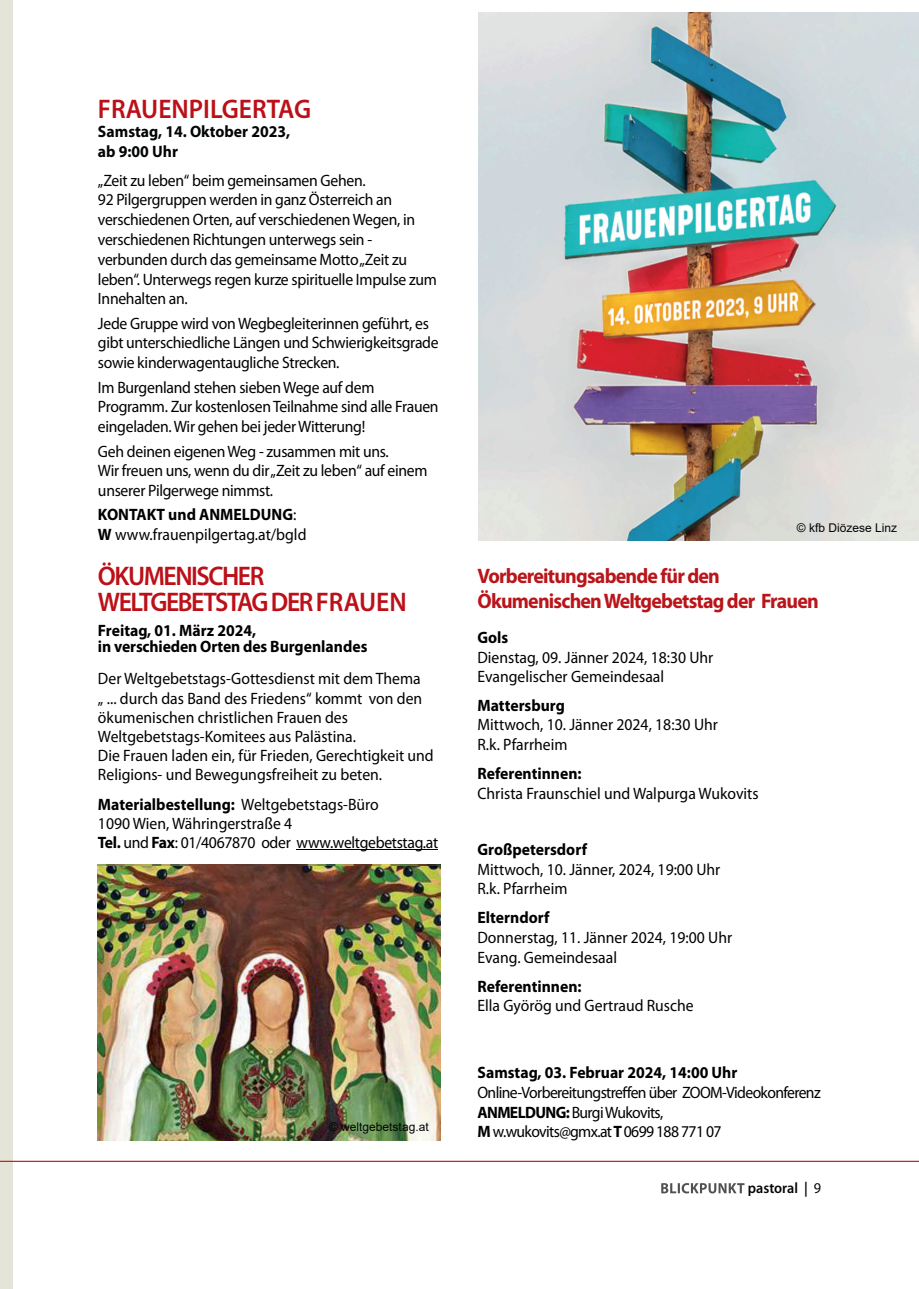
<style>
.page{position:relative;width:919px;height:1289px;background:#fff}
.page>*{position:absolute;margin:0;border:0;box-sizing:border-box;transform-origin:0 0}
.t1{font:600 27px/25.2px "Myriad Pro";letter-spacing:-.055em;color:#bb1018;scale:.95 1}
.t2{font:600 27px "Myriad Pro";color:#bb1018;scale:.95 1}
.t3{font:700 21px/25.2px "Myriad Pro";letter-spacing:-.04em;color:#b9151a;scale:.95 1}
.t4{font:16.5px/19.8px "Myriad Pro";letter-spacing:-.02em;color:#000;scale:.95 1}
.t5{font:16.5px/19.2px "Myriad Pro";color:#000;scale:.95 1}
.t6{font:700 16.5px/16.2px "Myriad Pro";color:#000;scale:.95 1}
.t7{font:16.5px/19.8px "Myriad Pro";letter-spacing:-.04em;color:#000;scale:.95 1}
.t8{font:700 16.5px/19.2px "Myriad Pro";color:#030505;scale:.95 1}
.t9{font:600 15px "Myriad Pro";color:#060508;scale:.95 1}
.t10{font:12px "Arial";color:#030505}
.s1{font-weight:700}
.s2{font-weight:400}
</style>
<div class="page">
<div style="left:0;top:0;width:13px;height:1288px;background:#e5e4d8"></div>
<hr style="left:0;top:1160px;width:918px;height:1px;background:#bb1018">
<img style="left:661px;top:1183px;width:83px;height:10px">
<hr style="left:296px;top:849px;width:142px;height:1px;background:#000">
<img style="left:479px;top:13px;width:439px;height:528px">
<img style="left:98px;top:866px;width:342px;height:274px">
<h1 class="t2" style="left:98px;top:98px;width:226px">FRAUENPILGERTAG</h1>
<p class="t8" style="left:98px;top:124px;width:204px">Samstag, 14. Oktober 2023, ab 9:00 Uhr</p>
<p class="t4" style="left:98px;top:171px;width:358px">„Zeit zu leben“ beim gemeinsamen Gehen.<br>92 Pilgergruppen werden in ganz Österreich an verschiedenen Orten, auf verschiedenen Wegen, in verschiedenen Richtungen unterwegs sein - verbunden durch das gemeinsame Motto „Zeit zu leben“. Unterwegs regen kurze spirituelle Impulse zum Innehalten an.</p>
<p class="t4" style="left:98px;top:314px;width:360px">Jede Gruppe wird von Wegbegleiterinnen geführt, es gibt unterschiedliche Längen und Schwierigkeitsgrade sowie kinderwagentaugliche Strecken.</p>
<p class="t4" style="left:98px;top:378px;width:360px">Im Burgenland stehen sieben Wege auf dem<br>Programm. Zur kostenlosen Teilnahme sind alle Frauen eingeladen. Wir gehen bei jeder Witterung!</p>
<p class="t4" style="left:98px;top:442px;width:348px">Geh deinen eigenen Weg - zusammen mit uns.<br>Wir freuen uns, wenn du dir „Zeit zu leben“ auf einem unserer Pilgerwege nimmst.</p>
<p class="t5" style="left:98px;top:506px;width:221px;line-height:19.8px"><span class="s1">KONTAKT und ANMELDUNG</span>:<br><span class="s1">W</span> www.frauenpilgertag.at/bgld</p>
<h1 class="t1" style="left:98px;top:566px;width:326px">ÖKUMENISCHER<br>WELTGEBETSTAG DER FRAUEN</h1>
<p class="t6" style="left:98px;top:623px;width:285px">Freitag, 01. März 2024,<br>in verschieden Orten des Burgenlandes</p>
<p class="t5" style="left:98px;top:670px;width:355px">Der Weltgebetstags-Gottesdienst mit dem Thema<br>„ ... durch das Band des Friedens“ kommt von den ökumenischen christlichen Frauen des Weltgebetstags-Komitees aus Palästina.<br>Die Frauen laden ein, für Frieden, Gerechtigkeit und Religions- und Bewegungsfreiheit zu beten.</p>
<p class="t4" style="left:98px;top:796px;width:359px;line-height:19.2px"><span class="s1">Materialbestellung:</span> Weltgebetstags-Büro<br>1090 Wien, Währingerstraße 4<br><span class="s1">Tel.</span> und <span class="s1">Fax</span>: 01/4067870 oder www.weltgebetstag.at</p>
<p class="t10" style="left:329px;top:1122px;width:101px">© weltgebetstag.at</p>
<p class="t10" style="left:796px;top:523px;width:102px">© kfb Diözese Linz</p>
<p class="t3" style="left:477px;top:565px;width:361px">Vorbereitungsabende für den<br>Ökumenischen Weltgebetstag der Frauen</p>
<p class="t6" style="left:477px;top:631px;width:34px">Gols</p>
<p class="t5" style="left:477px;top:649px;width:250px">Dienstag, 09. Jänner 2024, 18:30 Uhr<br>Evangelischer Gemeindesaal</p>
<p class="t6" style="left:477px;top:698px;width:94px">Mattersburg</p>
<p class="t5" style="left:477px;top:716px;width:255px;line-height:19.8px">Mittwoch, 10. Jänner 2024, 18:30 Uhr<br>R.k. Pfarrheim</p>
<p class="t6" style="left:477px;top:766px;width:111px">Referentinnen:</p>
<p class="t5" style="left:477px;top:785px;width:297px">Christa Fraunschiel und Walpurga Wukovits</p>
<p class="t6" style="left:477px;top:842px;width:117px">Großpetersdorf</p>
<p class="t5" style="left:477px;top:860px;width:257px;line-height:19.8px">Mittwoch, 10. Jänner, 2024, 19:00 Uhr<br>R.k. Pfarrheim</p>
<p class="t6" style="left:477px;top:910px;width:77px">Elterndorf</p>
<p class="t5" style="left:477px;top:928px;width:270px;line-height:19.8px">Donnerstag, 11. Jänner 2024, 19:00 Uhr<br>Evang. Gemeindesaal</p>
<p class="t6" style="left:477px;top:979px;width:111px">Referentinnen:</p>
<p class="t5" style="left:477px;top:997px;width:229px">Ella Györög und Gertraud Rusche</p>
<p class="t6" style="left:477px;top:1065px;width:275px">Samstag, 03. Februar 2024, 14:00 Uhr</p>
<p class="t7" style="left:477px;top:1083px;width:363px">Online-Vorbereitungstreffen über ZOOM-Videokonferenz<br><span class="s1">ANMELDUNG:</span> Burgi Wukovits,<br><span class="s1">M</span> w.wukovits@gmx.at <span class="s1">T</span> 0699 188 771 07</p>
<p class="t9" style="left:747px;top:1181px;width:79px">pastoral | <span class="s2">9</span></p>
</div>
